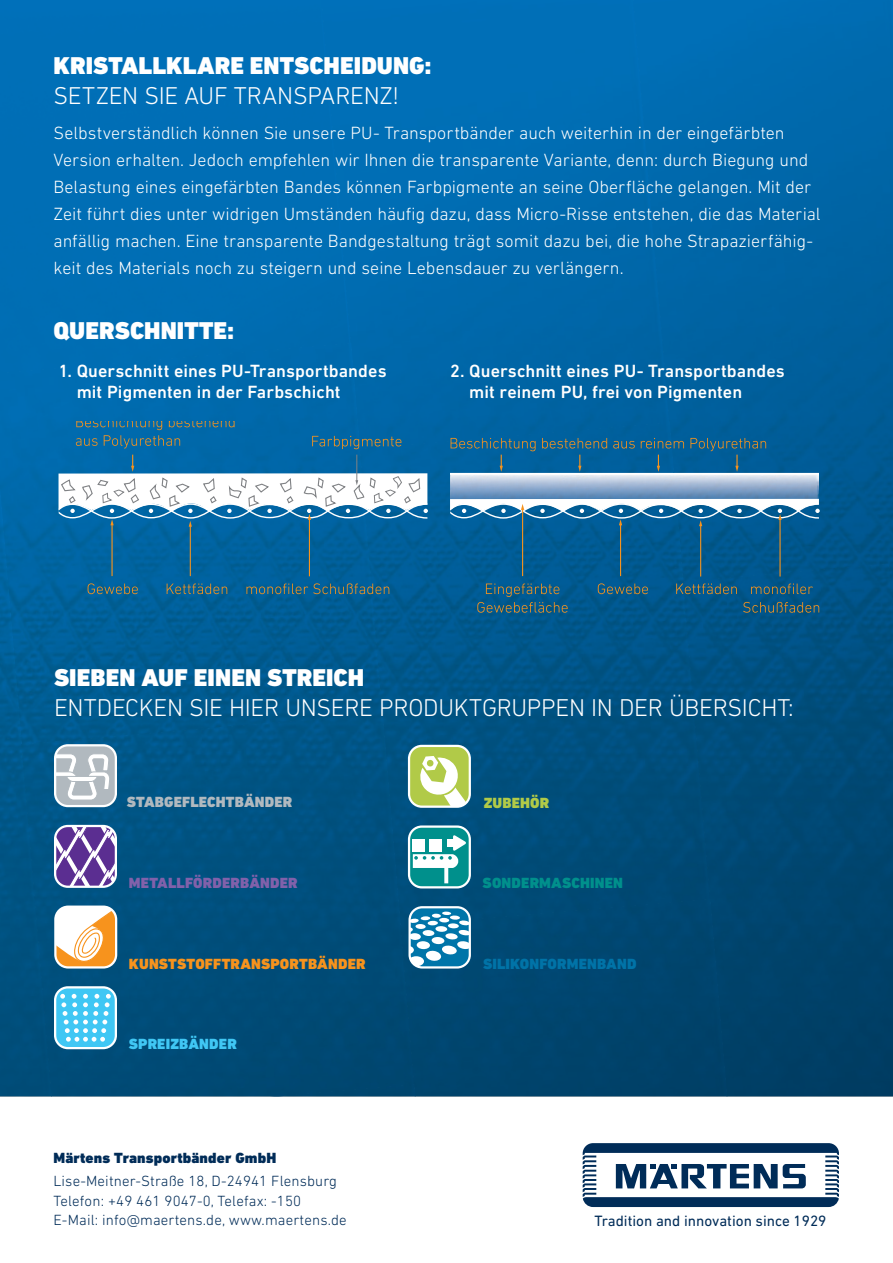
<style>
.page{position:relative;width:893px;height:1263px;background:#fff}
.page>*{position:absolute;margin:0;border:0;box-sizing:border-box;transform-origin:0 0}
.t1{font:300 24.75px "DIN Next LT Pro";letter-spacing:-.01em;color:#fff}
.t2{font:900 24.75px "DIN Next LT Pro";letter-spacing:.005em;color:#fff}
.t3{font:300 18px/27px "DIN Next LT Pro";color:#fff}
.t4{font:500 18px/21.6px "DIN Next LT Pro";letter-spacing:.005em;color:#fff}
.t5{font:15.15px "DIN Next LT Pro";color:#002c58}
.t6{font:300 15px/19.5px "DIN Next LT Pro";letter-spacing:.01em;color:#002c58}
.t7{font:900 15px "DIN Next LT Pro";letter-spacing:.01em;color:#002c58}
.t8{font:900 15px "DIN Next LT Pro";letter-spacing:.01em;color:#f7931d}
.t9{font:900 15px "DIN Next LT Pro";letter-spacing:.01em;color:#b1b9bf}
.t10{font:900 15px "DIN Next LT Pro";letter-spacing:.01em;color:#8161aa}
.t11{font:900 15px "DIN Next LT Pro";letter-spacing:.01em;color:#0073a7}
.t12{font:900 15px "DIN Next LT Pro";letter-spacing:.01em;color:#00908c}
.t13{font:900 15px "DIN Next LT Pro";letter-spacing:.01em;color:#40c7f4}
.t14{font:900 15px "DIN Next LT Pro";letter-spacing:.01em;color:#b1ca48}
</style>
<div class="page">
<img style="left:0;top:1096px;width:893px;height:1px">
<div style="left:0;top:0;width:321px;height:343px;background:#006eb5"></div>
<img style="left:321px;top:0;width:312px;height:422px">
<img style="left:633px;top:0;width:260px;height:563px">
<img style="left:0;top:343px;width:383px;height:370px">
<img style="left:0;top:486px;width:52px;height:610px">
<img style="left:360px;top:422px;width:351px;height:477px">
<img style="left:683px;top:563px;width:210px;height:533px">
<img style="left:889px;top:563px;width:4px;height:50px">
<img style="left:21px;top:713px;width:394px;height:383px">
<div style="left:400px;top:899px;width:327px;height:197px;background:#00456e"></div>
<div style="left:270px;top:1084px;width:146px;height:12px;background:#00466f"></div>
<svg style="left:583px;top:1143px;width:256px;height:64px"></svg>
<svg style="left:54px;top:744px;width:63px;height:63px"></svg>
<svg style="left:54px;top:825px;width:63px;height:63px"></svg>
<svg style="left:54px;top:905px;width:63px;height:63px"></svg>
<svg style="left:54px;top:986px;width:63px;height:63px"></svg>
<svg style="left:408px;top:745px;width:63px;height:63px"></svg>
<svg style="left:408px;top:825px;width:63px;height:63px"></svg>
<svg style="left:408px;top:906px;width:63px;height:62px"></svg>
<hr style="left:111px;top:524px;width:2px;height:52px;background:#f7931d">
<svg style="left:88px;top:583px;width:50px;height:11px"></svg>
<hr style="left:190px;top:526px;width:1px;height:50px;background:#f7931d">
<svg style="left:167px;top:583px;width:60px;height:11px"></svg>
<hr style="left:309px;top:519px;width:1px;height:57px;background:#f7931d">
<svg style="left:246px;top:583px;width:143px;height:11px;background:#2e6781"></svg>
<svg style="left:76px;top:421px;width:159px;height:27px;background:#1a6d9b"></svg>
<svg style="left:312px;top:436px;width:89px;height:13px"></svg>
<svg style="left:59px;top:455px;width:369px;height:72px"></svg>
<img style="left:450px;top:473px;width:369px;height:26px">
<hr style="left:620px;top:524px;width:1px;height:52px;background:#f7931d">
<svg style="left:578px;top:455px;width:3px;height:17px"></svg>
<svg style="left:657px;top:455px;width:3px;height:17px"></svg>
<svg style="left:598px;top:583px;width:50px;height:11px"></svg>
<svg style="left:477px;top:583px;width:91px;height:30px;background:#226180"></svg>
<hr style="left:700px;top:525px;width:1px;height:51px;background:#f7931d">
<svg style="left:676px;top:583px;width:61px;height:11px"></svg>
<hr style="left:779px;top:519px;width:2px;height:57px;background:#f7931d">
<svg style="left:751px;top:583px;width:62px;height:11px"></svg>
<svg style="left:743px;top:602px;width:76px;height:11px"></svg>
<svg style="left:451px;top:438px;width:85px;height:34px;background:#116596"></svg>
<svg style="left:542px;top:438px;width:65px;height:11px"></svg>
<svg style="left:613px;top:441px;width:22px;height:8px"></svg>
<svg style="left:641px;top:438px;width:43px;height:11px"></svg>
<svg style="left:690px;top:438px;width:76px;height:34px;background:#11608f"></svg>
<hr style="left:522px;top:509px;width:1px;height:67px;background:#f7931d">
<svg style="left:450px;top:499px;width:370px;height:27px"></svg>
<h1 class="t2" style="left:54px;top:51px;width:380px">KRISTALLKLARE ENTSCHEIDUNG:</h1>
<h1 class="t1" style="left:54px;top:81px;width:347px">SETZEN SIE AUF TRANSPARENZ!</h1>
<p class="t3" style="left:54px;top:119px;width:769px">Selbstverständlich können Sie unsere PU- Transportbänder auch weiterhin in der eingefärbten Version erhalten. Jedoch empfehlen wir Ihnen die transparente Variante, denn: durch Biegung und Belastung eines eingefärbten Bandes können Farbpigmente an seine Oberfläche gelangen. Mit der Zeit führt dies unter widrigen Umständen häufig dazu, dass Micro-Risse entstehen, die das Material anfällig machen. Eine transparente Bandgestaltung trägt somit dazu bei, die hohe Strapazierfähig&shy;keit des Materials noch zu steigern und seine Lebensdauer zu verlängern.</p>
<h1 class="t2" style="left:54px;top:316px;width:182px">QUERSCHNITTE:</h1>
<p class="t4" style="left:77px;top:359px;width:311px;text-indent:-18px">1. Querschnitt eines PU-Transportbandes mit Pigmenten in der Farbschicht</p>
<p class="t4" style="left:469px;top:359px;width:317px;text-indent:-19px">2. Querschnitt eines PU- Transportbandes mit reinem PU, frei von Pigmenten</p>
<h1 class="t2" style="left:54px;top:663px;width:312px">SIEBEN AUF EINEN STREICH</h1>
<h1 class="t1" style="left:54px;top:693px;width:741px">ENTDECKEN SIE HIER UNSERE PRODUKTGRUPPEN IN DER ÜBERSICHT:</h1>
<p class="t9" style="left:127px;top:793px;width:167px">STABGEFLECHTBÄNDER</p>
<p class="t10" style="left:129px;top:874px;width:170px">METALLFÖRDERBÄNDER</p>
<p class="t8" style="left:129px;top:954px;width:238px">KUNSTSTOFFTRANSPORTBÄNDER</p>
<p class="t13" style="left:129px;top:1035px;width:109px">SPREIZBÄNDER</p>
<p class="t7" style="left:54px;top:1148px;width:224px">Märtens Transportbänder GmbH</p>
<p class="t6" style="left:54px;top:1171px;width:295px">Lise-Meitner-Straße 18, D-24941 Flensburg<br>Telefon: +49 461 9047-0, Telefax: -150<br>E-Mail: info@maertens.de, www.maertens.de</p>
<p class="t14" style="left:484px;top:794px;width:67px">ZUBEHÖR</p>
<p class="t12" style="left:483px;top:874px;width:142px">SONDERMASCHINEN</p>
<p class="t11" style="left:483px;top:954px;width:155px">SILIKONFORMENBAND</p>
<p class="t5" style="left:595px;top:1212px;width:233px">Tradition and innovation since 1929</p>
</div>
